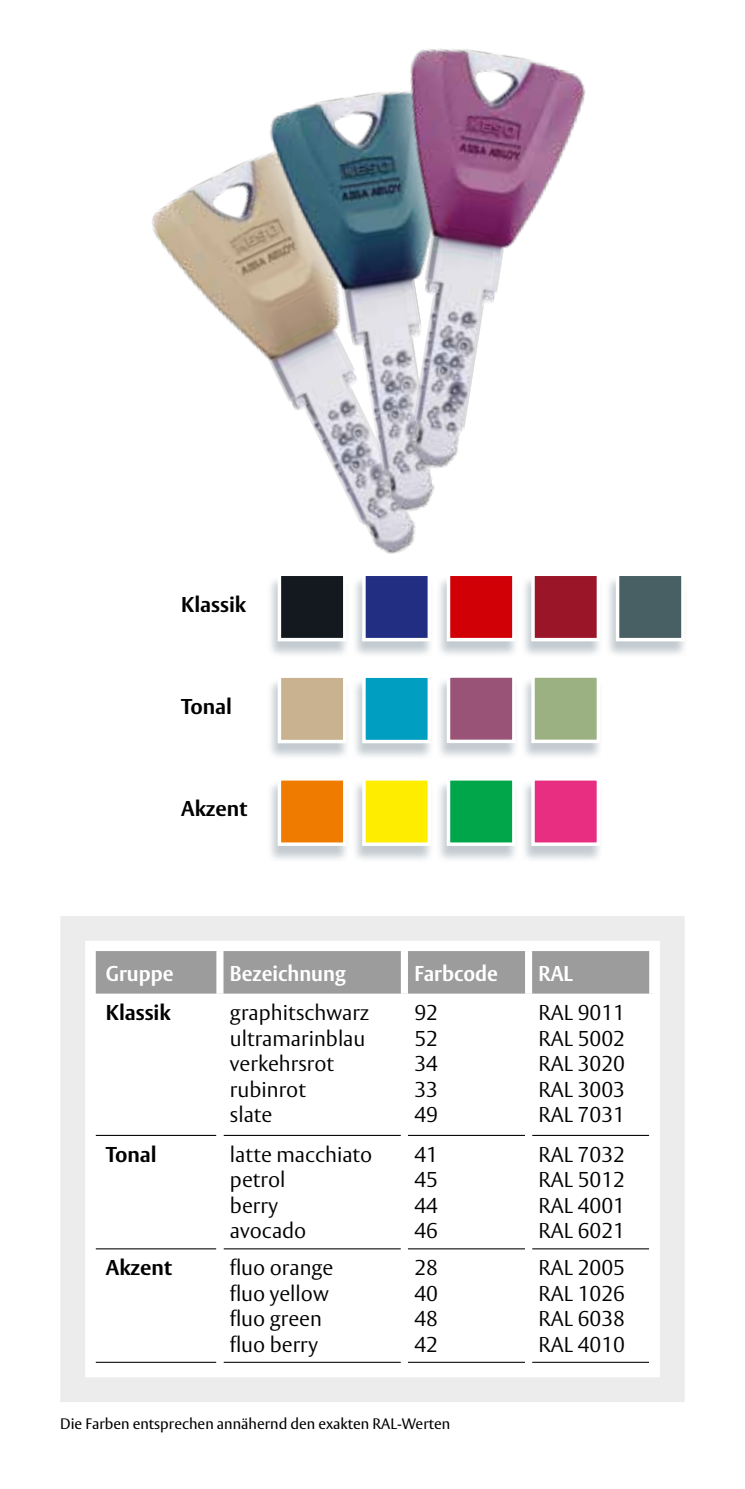
<style>
.page{position:relative;width:745px;height:1489px;background:#fff}
.page>*{position:absolute;margin:0;border:0;box-sizing:border-box;transform-origin:0 0}
.t1{font:300 21.25px/25.5px "ASSA Vesta";color:#000;text-align:justify}
.t2{font:700 21.25px "ASSA Vesta";color:#000}
.t3{font:700 21.25px "ASSA Vesta";color:#fff;scale:.95 1}
.t4{font:15px "ASSA Vesta";color:#000}
</style>
<div class="page">
<img style="left:152px;top:165px;width:242px;height:389px">
<svg style="left:236px;top:161px;width:176px;height:392px"></svg>
<img style="left:245px;top:105px;width:171px;height:438px">
<svg style="left:307px;top:102px;width:123px;height:412px"></svg>
<img style="left:319px;top:49px;width:267px;height:450px">
<div style="left:350px;top:574px;width:84px;height:84px;background:#0b2b41;opacity:.25"></div>
<div style="left:362px;top:572px;width:69px;height:69px;background:#212e81;border:3px solid #fff"></div>
<div style="left:435px;top:574px;width:83px;height:84px;background:#0b2b41;opacity:.25"></div>
<div style="left:446px;top:572px;width:69px;height:69px;background:#d10007;border:3px solid #fff"></div>
<div style="left:266px;top:574px;width:83px;height:84px;background:#0b2b41;opacity:.25"></div>
<div style="left:277px;top:572px;width:69px;height:69px;background:#141920;border:3px solid #fff"></div>
<div style="left:519px;top:574px;width:84px;height:84px;background:#0b2b41;opacity:.25"></div>
<div style="left:531px;top:572px;width:68px;height:69px;background:#9b1528;border:3px solid #fff"></div>
<div style="left:603px;top:574px;width:84px;height:84px;background:#0b2b41;opacity:.25"></div>
<div style="left:615px;top:572px;width:69px;height:69px;background:#485f63;border:3px solid #fff"></div>
<div style="left:350px;top:676px;width:84px;height:84px;background:#0b2b41;opacity:.25"></div>
<div style="left:362px;top:674px;width:69px;height:69px;background:#009ec0;border:3px solid #fff"></div>
<div style="left:266px;top:676px;width:83px;height:84px;background:#0b2b41;opacity:.25"></div>
<div style="left:277px;top:674px;width:69px;height:69px;background:#c8b28f;border:3px solid #fff"></div>
<div style="left:519px;top:676px;width:84px;height:84px;background:#0b2b41;opacity:.25"></div>
<div style="left:531px;top:674px;width:68px;height:69px;background:#9cb182;border:3px solid #fff"></div>
<div style="left:435px;top:676px;width:83px;height:84px;background:#0b2b41;opacity:.25"></div>
<div style="left:446px;top:674px;width:69px;height:69px;background:#995376;border:3px solid #fff"></div>
<div style="left:350px;top:779px;width:84px;height:83px;background:#0b2b41;opacity:.25"></div>
<div style="left:362px;top:777px;width:69px;height:68px;background:#ffed00;border:3px solid #fff"></div>
<div style="left:519px;top:779px;width:84px;height:83px;background:#0b2b41;opacity:.25"></div>
<div style="left:531px;top:777px;width:68px;height:68px;background:#e82e80;border:3px solid #fff"></div>
<div style="left:266px;top:779px;width:83px;height:83px;background:#0b2b41;opacity:.25"></div>
<div style="left:277px;top:777px;width:69px;height:68px;background:#ef7c00;border:3px solid #fff"></div>
<div style="left:435px;top:779px;width:83px;height:83px;background:#0b2b41;opacity:.25"></div>
<div style="left:446px;top:777px;width:69px;height:68px;background:#00a649;border:3px solid #fff"></div>
<div style="left:60px;top:915px;width:624px;height:486px;border:25px solid #ececec"></div>
<div style="left:96px;top:951px;width:552px;height:42px;background:#9c9c9d"></div>
<hr style="left:96px;top:1134px;width:120px;height:1px;background:#000">
<hr style="left:407px;top:1134px;width:117px;height:1px;background:#000">
<hr style="left:531px;top:1134px;width:117px;height:1px;background:#000">
<hr style="left:223px;top:1134px;width:177px;height:1px;background:#000">
<div style="left:216px;top:951px;width:7px;height:42px;background:#fff"></div>
<hr style="left:96px;top:1248px;width:120px;height:1px;background:#000">
<hr style="left:407px;top:1248px;width:117px;height:1px;background:#000">
<hr style="left:531px;top:1248px;width:117px;height:1px;background:#000">
<hr style="left:223px;top:1248px;width:177px;height:1px;background:#000">
<svg style="left:648px;top:951px;width:2px;height:42px"></svg>
<div style="left:400px;top:951px;width:7px;height:42px;background:#fff"></div>
<div style="left:524px;top:951px;width:7px;height:42px;background:#fff"></div>
<hr style="left:96px;top:1361px;width:120px;height:1px;background:#000">
<hr style="left:407px;top:1361px;width:117px;height:1px;background:#000">
<hr style="left:531px;top:1361px;width:117px;height:1px;background:#000">
<hr style="left:223px;top:1361px;width:177px;height:1px;background:#000">
<p class="t2" style="left:181px;top:591px;width:66px">Klassik</p>
<p class="t2" style="left:181px;top:693px;width:52px">Tonal</p>
<p class="t2" style="left:181px;top:795px;width:68px">Akzent</p>
<p class="t3" style="left:106px;top:960px;width:73px">Gruppe</p>
<p class="t3" style="left:230px;top:960px;width:123px">Bezeichnung</p>
<p class="t3" style="left:414px;top:960px;width:89px">Farbcode</p>
<p class="t3" style="left:538px;top:960px;width:38px">RAL</p>
<p class="t2" style="left:106px;top:999px;width:66px">Klassik</p>
<p class="t1" style="left:230px;top:1000px;width:141px;text-align:left">graphitschwarz ultramarinblau verkehrsrot rubinrot<br>slate</p>
<p class="t1" style="left:414px;top:1000px;width:25px">92<br>52<br>34<br>33<br>49</p>
<p class="t1" style="left:538px;top:1000px;width:88px">RAL 9011<br>RAL 5002<br>RAL 3020<br>RAL 3003<br>RAL 7031</p>
<p class="t2" style="left:106px;top:1141px;width:52px">Tonal</p>
<p class="t1" style="left:230px;top:1142px;width:144px;text-align:left">latte macchiato petrol<br>berry<br>avocado</p>
<p class="t1" style="left:414px;top:1142px;width:25px">41<br>45<br>44<br>46</p>
<p class="t1" style="left:538px;top:1142px;width:88px">RAL 7032<br>RAL 5012<br>RAL 4001<br>RAL 6021</p>
<p class="t2" style="left:106px;top:1254px;width:68px">Akzent</p>
<p class="t1" style="left:230px;top:1255px;width:105px;text-align:left">fluo orange fluo yellow fluo green fluo berry</p>
<p class="t1" style="left:414px;top:1255px;width:25px">28<br>40<br>48<br>42</p>
<p class="t1" style="left:538px;top:1255px;width:88px">RAL 2005<br>RAL 1026<br>RAL 6038<br>RAL 4010</p>
<p class="t4" style="left:60px;top:1414px;width:391px">Die Farben entsprechen annähernd den exakten RAL-Werten</p>
</div>
